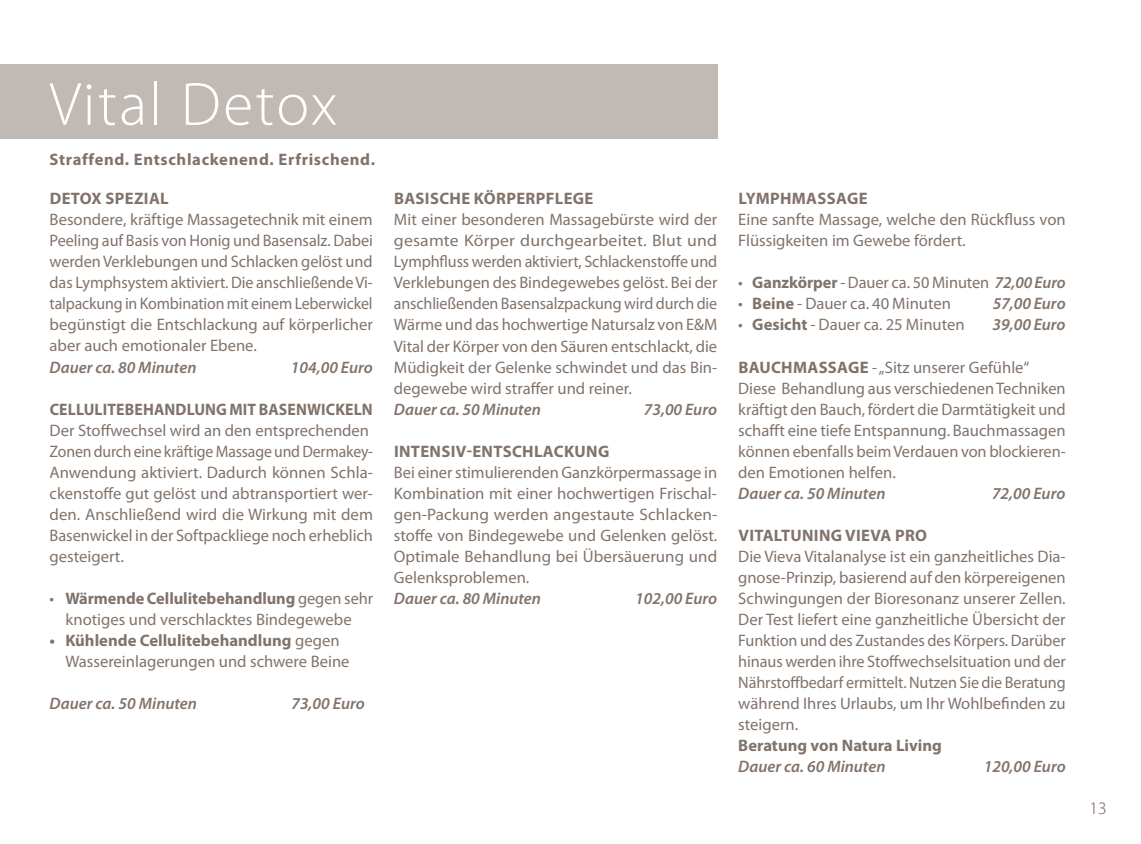
<style>
.page{position:relative;width:1141px;height:844px;background:#fff}
.page>*{position:absolute;margin:0;border:0;box-sizing:border-box;transform-origin:0 0}
.t1{font:300 61.25px "Myriad Pro";letter-spacing:.04em;color:#fff}
.t2{font:300 17.5px "Myriad Pro";color:#a39890}
.t3{font:16.62px/21px "Myriad Pro";color:#81736a;text-align:justify}
.t4{font:italic 600 16.62px "Myriad Pro";color:#81736a}
.t5{font:700 16.62px "Myriad Pro";letter-spacing:.02em;color:#81736a}
.t6{font:700 16.62px "Myriad Pro";letter-spacing:.04em;color:#81736a}
.t7{font:700 16.62px "Myriad Pro";letter-spacing:.02em;color:#81736a;scale:.95 1}
.t8{font:700 16.62px "Myriad Pro";color:#81736a}
.s1{font-weight:700}
.s2{font-weight:600;font-style:italic}
</style>
<div class="page">
<div style="left:0;top:64px;width:717px;height:75px;background:#c1b9b4"></div>
<h1 class="t1" style="left:50px;top:67px;width:289px">Vital Detox</h1>
<p class="t6" style="left:50px;top:148px;width:327px">Straffend. Entschlackenend. Erfrischend.</p>
<p class="t5" style="left:50px;top:188px;width:120px">DETOX SPEZIAL</p>
<p class="t3" style="left:50px;top:209px;width:325px">Besondere, kräftige Massagetechnik mit einem Peeling auf Basis von Honig und Basensalz. Dabei werden Verklebungen und Schlacken gelöst und das Lymphsystem aktiviert. Die anschließende Vi&shy;talpackung in Kombination mit einem Leberwickel begünstigt die Entschlackung auf körperlicher aber auch emotionaler Ebene.</p>
<p class="t4" style="left:50px;top:356px;width:148px">Dauer ca. 80 Minuten</p>
<p class="t4" style="left:291px;top:356px;width:83px">104,00 Euro</p>
<p class="t7" style="left:50px;top:398px;width:342px">CELLULITEBEHANDLUNG MIT BASENWICKELN</p>
<p class="t3" style="left:50px;top:419px;width:325px;text-align:left">Der Stoffwechsel wird an den entsprechenden Zonen durch eine kräftige Massage und Dermakey-Anwendung aktiviert. Dadurch können Schla&shy;ckenstoffe gut gelöst und abtransportiert wer&shy;den. Anschließend wird die Wirkung mit dem Basenwickel in der Softpackliege noch erheblich gesteigert.</p>
<p class="t3" style="left:50px;top:587px;width:325px;text-align:center">• <span class="s1">Wärmende Cellulitebehandlung</span> gegen sehr knotiges und verschlacktes Bindegewebe</p>
<p class="t3" style="left:65px;top:629px;width:286px;text-indent:-16px"><span class="s1">• Kühlende Cellulitebehandlung</span> gegen<br>Wassereinlagerungen und schwere Beine</p>
<p class="t4" style="left:50px;top:692px;width:149px">Dauer ca. 50 Minuten</p>
<p class="t4" style="left:291px;top:692px;width:75px">73,00 Euro</p>
<p class="t5" style="left:394px;top:188px;width:201px">BASISCHE KÖRPERPFLEGE</p>
<p class="t3" style="left:394px;top:209px;width:325px">Mit einer besonderen Massagebürste wird der gesamte Körper durchgearbeitet. Blut und Lymphfluss werden aktiviert, Schlackenstoffe und Verklebungen des Bindegewebes gelöst. Bei der anschließenden Basensalzpackung wird durch die Wärme und das hochwertige Natursalz von E&amp;M Vital der Körper von den Säuren entschlackt, die Müdigkeit der Gelenke schwindet und das Bin&shy;degewebe wird straffer und reiner.</p>
<p class="t4" style="left:394px;top:398px;width:148px">Dauer ca. 50 Minuten</p>
<p class="t4" style="left:644px;top:398px;width:75px">73,00 Euro</p>
<p class="t5" style="left:394px;top:440px;width:217px">INTENSIV-ENTSCHLACKUNG</p>
<p class="t3" style="left:394px;top:461px;width:325px">Bei einer stimulierenden Ganzkörpermassage in Kombination mit einer hochwertigen Frischal&shy;gen-Packung werden angestaute Schlacken&shy;stoffe von Bindegewebe und Gelenken gelöst.<br>Optimale Behandlung bei Übersäuerung und Gelenksproblemen.</p>
<p class="t4" style="left:394px;top:587px;width:149px">Dauer ca. 80 Minuten</p>
<p class="t4" style="left:635px;top:587px;width:83px">102,00 Euro</p>
<p class="t5" style="left:738px;top:188px;width:131px">LYMPHMASSAGE</p>
<p class="t3" style="left:738px;top:209px;width:329px">Eine sanfte Massage, welche den Rückfluss von<br>Flüssigkeiten im Gewebe fördert.</p>
<p class="t3" style="left:738px;top:272px;width:329px">• <span class="s1">Ganzkörper</span> - Dauer ca. 50 Minuten <span class="s2">72,00 Euro</span></p>
<p class="t3" style="left:738px;top:293px;width:214px">• <span class="s1">Beine</span> - Dauer ca. 40 Minuten</p>
<p class="t4" style="left:993px;top:293px;width:74px">57,00 Euro</p>
<p class="t3" style="left:738px;top:314px;width:228px">• <span class="s1">Gesicht</span> - Dauer ca. 25 Minuten</p>
<p class="t4" style="left:992px;top:314px;width:75px">39,00 Euro</p>
<p class="t3" style="left:738px;top:356px;width:329px;text-align:left"><span class="s1">BAUCHMASSAGE</span> - „Sitz unserer Gefühle“ Diese Behandlung aus verschiedenen Techniken kräftigt den Bauch, fördert die Darmtätigkeit und schafft eine tiefe Entspannung. Bauchmassagen können ebenfalls beim Verdauen von blockieren&shy;den Emotionen helfen.</p>
<p class="t4" style="left:738px;top:482px;width:149px">Dauer ca. 50 Minuten</p>
<p class="t4" style="left:992px;top:482px;width:75px">72,00 Euro</p>
<p class="t5" style="left:738px;top:524px;width:190px">VITALTUNING VIEVA PRO</p>
<p class="t3" style="left:738px;top:545px;width:329px">Die Vieva Vitalanalyse ist ein ganzheitliches Dia&shy;gnose-Prinzip, basierend auf den körpereigenen Schwingungen der Bioresonanz unserer Zellen.<br>Der Test liefert eine ganzheitliche Übersicht der Funktion und des Zustandes des Körpers. Darüber hinaus werden ihre Stoffwechselsituation und der Nährstoffbedarf ermittelt. Nutzen Sie die Beratung während Ihres Urlaubs, um Ihr Wohlbefinden zu steigern.</p>
<p class="t8" style="left:738px;top:734px;width:205px">Beratung von Natura Living</p>
<p class="t4" style="left:738px;top:755px;width:149px">Dauer ca. 60 Minuten</p>
<p class="t4" style="left:984px;top:755px;width:84px">120,00 Euro</p>
<p class="t2" style="left:1090px;top:797px;width:19px">13</p>
</div>
